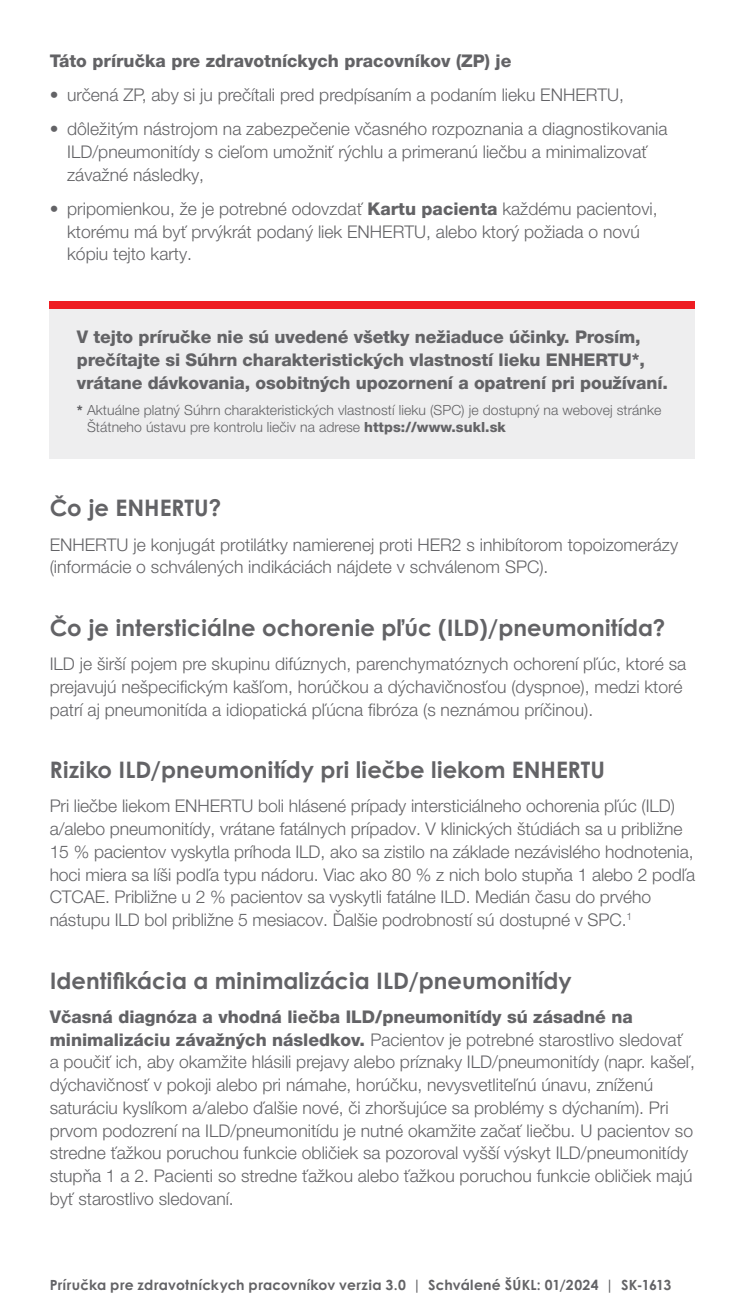
<style>
.page{position:relative;width:745px;height:1315px;background:#fff}
.page>*{position:absolute;margin:0;border:0;box-sizing:border-box;transform-origin:0 0}
.t1{font:700 22.75px "Century Gothic";color:#636366}
.t2{font:300 17.5px/22.8px "Helvetica Neue LT Pro";color:#636366}
.t3{font:800 17.5px/22.8px "Helvetica Neue LT Pro";letter-spacing:-.005em;color:#636366}
.t4{font:300 14px/16.8px "Helvetica Neue LT Pro";letter-spacing:.005em;color:#636366}
.t5{font:700 14px "Century Gothic";letter-spacing:.02em;color:#636366}
.s1{font-weight:800}
.s2{font-weight:800;font-size:13.47px}
</style>
<div class="page">
<div style="left:50px;top:305px;width:644px;height:153px;background:#eeeeef"></div>
<div style="left:50px;top:301px;width:644px;height:7px;background:#ee1d23"></div>
<p class="t3" style="left:50px;top:49px;width:463px">Táto príručka pre zdravotníckych pracovníkov (ZP) je</p>
<p class="t2" style="left:50px;top:83px;width:575px">• určená ZP, aby si ju prečítali pred predpísaním a podaním lieku ENHERTU,</p>
<p class="t2" style="left:67px;top:117px;width:601px;text-indent:-18px">• dôležitým nástrojom na zabezpečenie včasného rozpoznania a diagnostikovania<br>ILD/pneumonitídy s cieľom umožniť rýchlu a primeranú liečbu a minimalizovať závažné následky,</p>
<p class="t2" style="left:67px;top:197px;width:591px;text-indent:-18px">• pripomienkou, že je potrebné odovzdať <span class="s1">Kartu pacienta</span> každému pacientovi, ktorému má byť prvýkrát podaný liek ENHERTU, alebo ktorý požiada o novú kópiu tejto karty.</p>
<p class="t3" style="left:77px;top:325px;width:592px">V tejto príručke nie sú uvedené všetky nežiaduce účinky. Prosím, prečítajte si Súhrn charakteristických vlastností lieku ENHERTU*, vrátane dávkovania, osobitných upozornení a opatrení pri používaní.</p>
<p class="t4" style="left:87px;top:402px;width:575px;text-indent:-10px"><span class="s2">*</span> Aktuálne platný Súhrn charakteristických vlastností lieku (SPC) je dostupný na webovej stránke<br>Štátneho ústavu pre kontrolu liečiv na adrese <span class="s1">https://www.sukl.sk</span></p>
<h1 class="t1" style="left:50px;top:493px;width:173px">Čo je ENHERTU?</h1>
<p class="t2" style="left:50px;top:532px;width:629px">ENHERTU je konjugát protilátky namierenej proti HER2 s inhibítorom topoizomerázy (informácie o schválených indikáciách nájdete v schválenom SPC).</p>
<h1 class="t1" style="left:50px;top:612px;width:617px">Čo je intersticiálne ochorenie pľúc (ILD)/pneumonitída?</h1>
<p class="t2" style="left:50px;top:652px;width:637px">ILD je širší pojem pre skupinu difúznych, parenchymatóznych ochorení pľúc, ktoré sa prejavujú nešpecifickým kašľom, horúčkou a dýchavičnosťou (dyspnoe), medzi ktoré patrí aj pneumonitída a idiopatická pľúcna fibróza (s neznámou príčinou).</p>
<h1 class="t1" style="left:50px;top:754px;width:556px">Riziko ILD/pneumonitídy pri liečbe liekom ENHERTU</h1>
<p class="t2" style="left:50px;top:794px;width:646px">Pri liečbe liekom ENHERTU boli hlásené prípady intersticiálneho ochorenia pľúc (ILD) a/alebo pneumonitídy, vrátane fatálnych prípadov. V klinických štúdiách sa u približne 15 % pacientov vyskytla príhoda ILD, ako sa zistilo na základe nezávislého hodnotenia, hoci miera sa líši podľa typu nádoru. Viac ako 80 % z nich bolo stupňa 1 alebo 2 podľa CTCAE. Približne u 2 % pacientov sa vyskytli fatálne ILD. Medián času do prvého nástupu ILD bol približne 5 mesiacov. Ďalšie podrobností sú dostupné v SPC.<sup>1</sup></p>
<h1 class="t1" style="left:50px;top:965px;width:523px">Identifikácia a minimalizácia ILD/pneumonitídy</h1>
<p class="t2" style="left:50px;top:1004px;width:646px"><span class="s1">Včasná diagnóza a vhodná liečba ILD/pneumonitídy sú zásadné na minimalizáciu závažných následkov.</span> Pacientov je potrebné starostlivo sledovať a poučiť ich, aby okamžite hlásili prejavy alebo príznaky ILD/pneumonitídy (napr. kašeľ, dýchavičnosť v pokoji alebo pri námahe, horúčku, nevysvetliteľnú únavu, zníženú saturáciu kyslíkom a/alebo ďalšie nové, či zhoršujúce sa problémy s dýchaním). Pri prvom podozrení na ILD/pneumonitídu je nutné okamžite začať liečbu. U pacientov so stredne ťažkou poruchou funkcie obličiek sa pozoroval vyšší výskyt ILD/pneumonitídy stupňa 1 a 2. Pacienti so stredne ťažkou alebo ťažkou poruchou funkcie obličiek majú byť starostlivo sledovaní.</p>
<p class="t5" style="left:50px;top:1275px;width:622px">Príručka pre zdravotníckych pracovníkov verzia 3.0 | Schválené ŠÚKL: 01/2024 | SK-1613</p>
</div>
